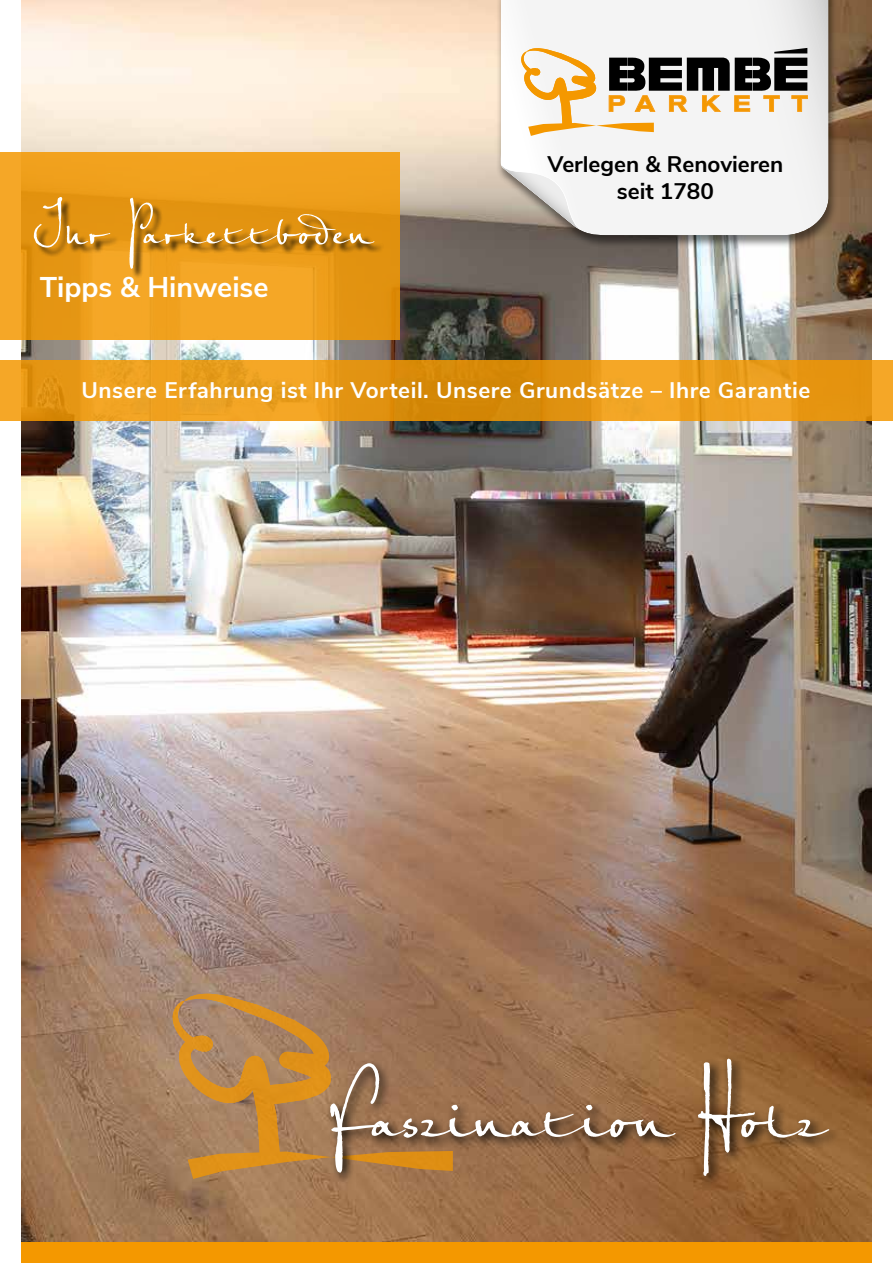
<style>
.page{position:relative;width:893px;height:1263px;background:#fff}
.page>*{position:absolute;margin:0;border:0;box-sizing:border-box;transform-origin:0 0}
.t1{font:108px "Petras Script EF";letter-spacing:-.025em;color:#fff}
.t2{font:67.5px "Petras Script EF";color:#fff}
.t3{font:700 28.5px "Nunito Sans";color:#fff}
.t4{font:700 22.5px "Nunito Sans";letter-spacing:.025em;color:#fff}
.t5{font:700 22.5px/27px "Nunito Sans";color:#000;text-align:center}
</style>
<div class="page">
<img style="left:21px;top:0;width:851px;height:1242px">
<div style="left:496px;top:0;width:342px;height:248px;background:#000;opacity:.5"></div>
<svg style="left:500px;top:0;width:328px;height:235px;fill:#f4f4f4"></svg>
<svg style="left:501px;top:164px;width:83px;height:67px"></svg>
<svg style="left:520px;top:48px;width:287px;height:88px"></svg>
<div style="left:0;top:152px;width:400px;height:187px;background:linear-gradient(to bottom,#ee9e1b,#eb9d1c)"></div>
<svg style="left:0;top:360px;width:893px;height:60px;background:#e79918"></svg>
<svg style="left:170px;top:992px;width:283px;height:187px;background:#b18250"></svg>
<div style="left:21px;top:1242px;width:851px;height:21px;background:#f49800"></div>
<svg style="left:326px;top:1054px;width:516px;height:134px;background:#92663f"></svg>
<div style="left:36px;top:199px;width:348px;height:80px;background:#000;opacity:.75"></div>
<h2 class="t2" style="left:36px;top:195px;width:338px">Ihr Parkettboden</h2>
<p class="t3" style="left:40px;top:272px;width:230px">Tipps &amp; Hinweise</p>
<p class="t5" style="left:548px;top:151px;width:237px">Verlegen &amp; Renovieren seit 1780</p>
<p class="t4" style="left:82px;top:378px;width:730px">Unsere Erfahrung ist Ihr Vorteil. Unsere Grundsätze – Ihre Garantie</p>
<h1 class="t1" style="left:322px;top:1058px;width:507px">Faszination Holz</h1>
</div>
